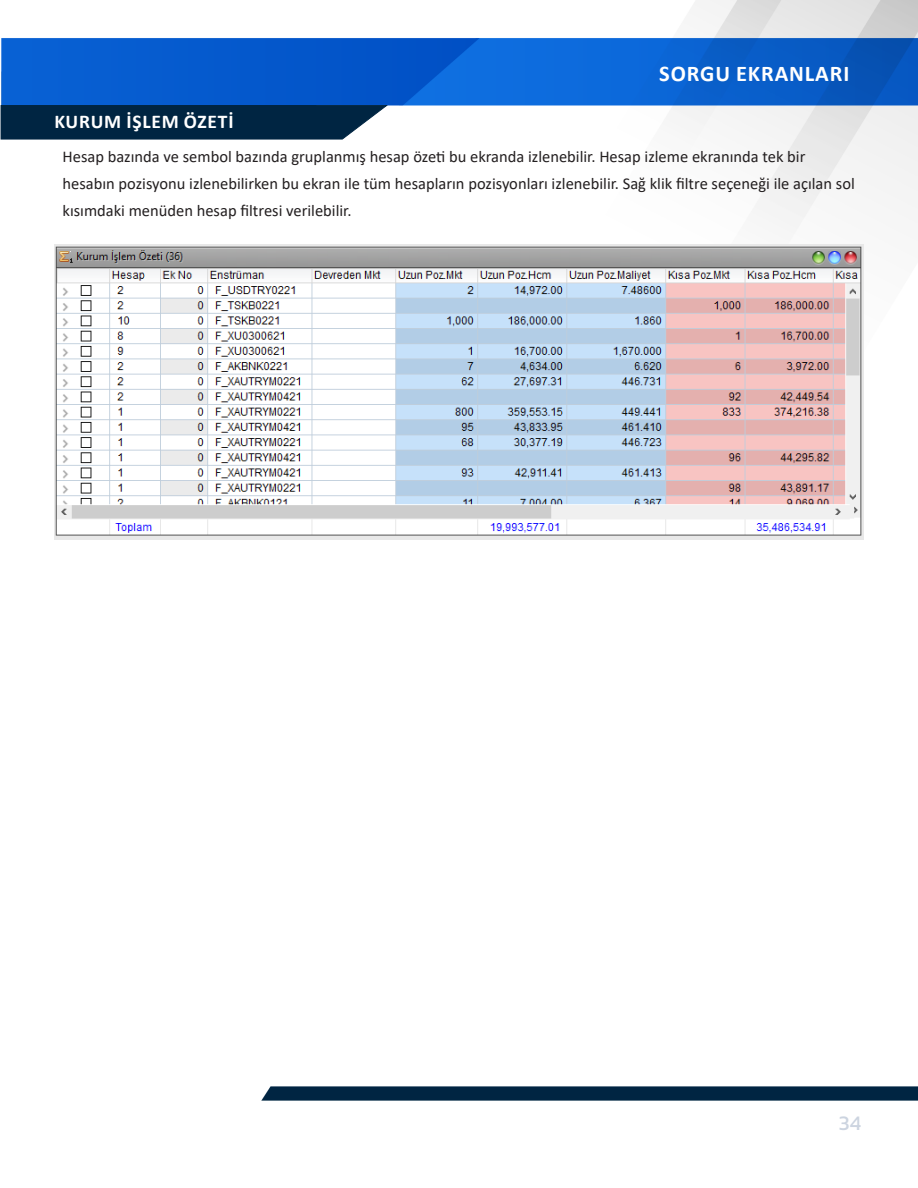
<style>
.page{position:relative;width:918px;height:1188px;background:#fff}
.page>*{position:absolute;margin:0;border:0;box-sizing:border-box;transform-origin:0 0}
.ana_baslik{font:700 22.5px "Calibri";letter-spacing:.04em;color:#fff}
.t1{font:21px "Kanit";color:#ccd4e0}
.konu_başlığı__index{font:700 19.5px "Calibri";letter-spacing:.04em;color:#fff}
.metin{font:16.5px/27px "Calibri";color:#231f20}
</style>
<div class="page">
<img style="left:0;top:0;width:918px;height:1101px">
<div style="left:1px;top:105px;width:387px;height:34px;background:#002542"></div>
<img style="left:54px;top:245px;width:810px;height:295px">
<p class="konu_başlığı__index" style="left:54px;top:108px;width:181px">KURUM İŞLEM ÖZETİ</p>
<p class="ana_baslik" style="left:659px;top:57px;width:192px">SORGU EKRANLARI</p>
<p class="metin" style="left:63px;top:143px;width:794px">Hesap bazında ve sembol bazında gruplanmış hesap özeti bu ekranda izlenebilir. Hesap izleme ekranında tek bir hesabın pozisyonu izlenebilirken bu ekran ile tüm hesapların pozisyonları izlenebilir. Sağ klik filtre seçeneği ile açılan sol kısımdaki menüden hesap filtresi verilebilir.</p>
<p class="t1" style="left:839px;top:1108px;width:24px">34</p>
</div>
